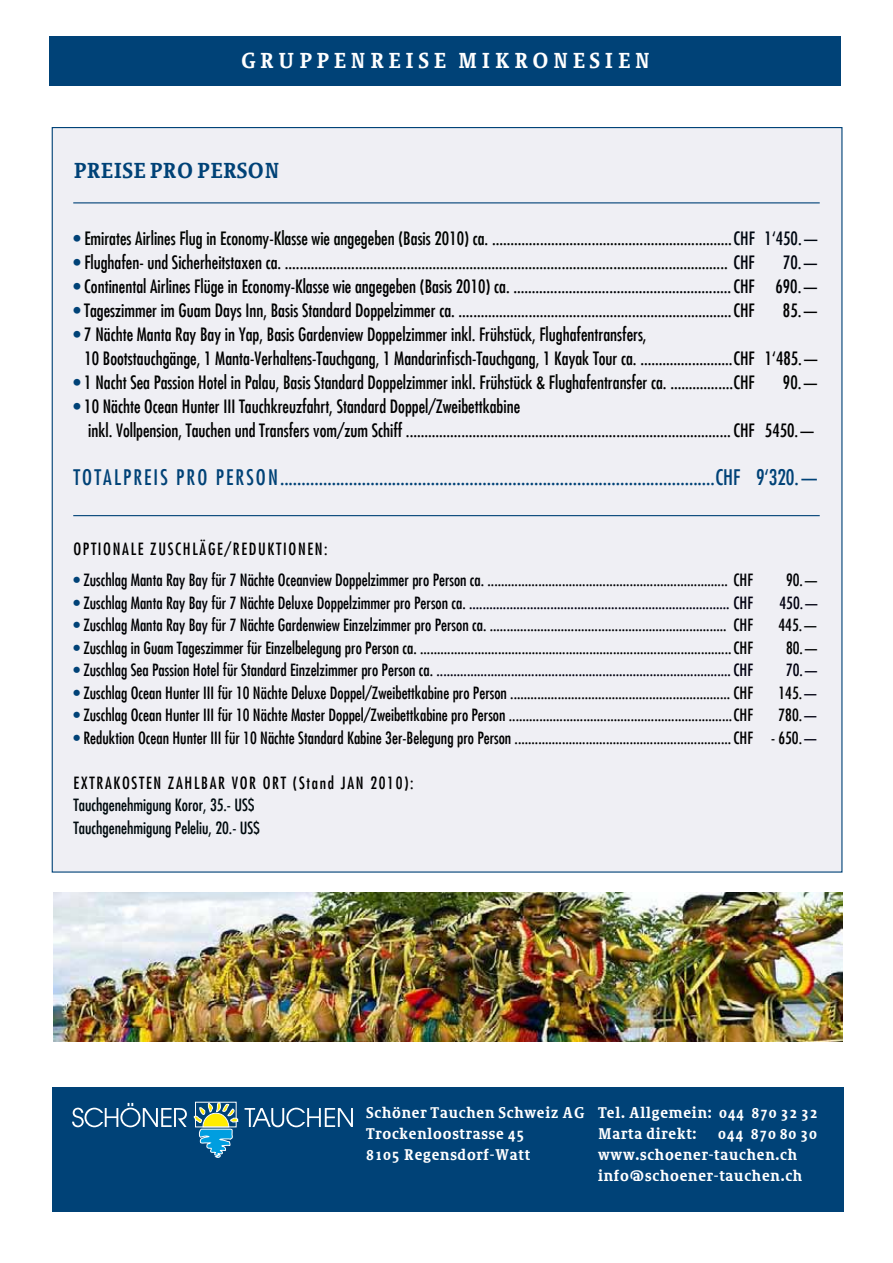
<style>
.page{position:relative;width:893px;height:1263px;background:#fff}
.page>*{position:absolute;margin:0;border:0;box-sizing:border-box;transform-origin:0 0}
.t1{font:condensed 21px "Futura";letter-spacing:.1em;color:#004277}
.t2{font:700 21px "Sheriff";letter-spacing:.2em;color:#fff}
.t3{font:700 21px "Sheriff";color:#004277}
.t4{font:condensed 18px/24px "Futura";color:#000}
.t5{font:condensed 18px "Futura";color:#000500}
.t6{font:condensed 18px "Futura";color:#000300}
.t7{font:condensed 18px "Futura";color:#000200}
.t8{font:condensed 18px "Futura";color:#00030c}
.t9{font:condensed 16.5px "Futura";color:#000}
.t10{font:condensed 16.5px "Futura";color:#000010}
.t11{font:condensed 16.5px "Futura";color:#000104}
.t12{font:condensed 16.5px "Futura";color:#000100}
.t13{font:condensed 16.5px "Futura";letter-spacing:.1em;color:#000}
.t14{font:condensed 16.5px/22.5px "Futura";color:#000a0e}
.t15{font:700 15px/21px "Sheriff";letter-spacing:.05em;color:#fff}
.s1{color:#004277}
.s2{color:#000812}
.s3{color:#000}
.s4{color:#00030c}
.s5{color:#000205}
.s6{color:#000403}
.s7{color:#000104}
.s8{color:#000010}
</style>
<div class="page">
<div style="left:52px;top:127px;width:790px;height:746px;background:#efeff4;border:1px solid #004277"></div>
<hr style="left:73px;top:202px;width:747px;height:1px;background:#004277">
<hr style="left:73px;top:515px;width:747px;height:1px;background:#004277">
<div style="left:52px;top:1087px;width:791px;height:125px;background:#004277"></div>
<svg style="left:194px;top:1102px;width:44px;height:56px"></svg>
<svg style="left:72px;top:1103px;width:115px;height:24px"></svg>
<svg style="left:245px;top:1108px;width:108px;height:19px"></svg>
<div style="left:50px;top:36px;width:791px;height:49px;background:#004277"></div>
<img style="left:53px;top:892px;width:789px;height:150px">
<p class="t2" style="left:241px;top:48px;width:411px">GRUPPENREISE MIKRONESIEN</p>
<p class="t3" style="left:73px;top:158px;width:208px">PREISE PRO PERSON</p>
<p class="t6" style="left:73px;top:227px;width:748px"><span class="s1">•</span> Emirates Airlines Flug in Economy-Klasse wie angegeben (Basis 2010) ca. .................................................................<span class="s2">CHF 1‘450.—</span></p>
<p class="t5" style="left:73px;top:251px;width:683px"><span class="s1">•</span> <span class="s3">Flughafen- und Sicherheitstaxen ca. ..................</span>...................................................................................................... <span class="s4">CHF</span></p>
<p class="t8" style="left:783px;top:251px;width:38px">70.—</p>
<p class="t4" style="left:73px;top:274px;width:747px"><span class="s1">•</span> Continental Airlines Flüge in Economy-Klasse wie angegeben (Basis 2010) ca. .<span class="s5">..........................................................CHF 690.—</span></p>
<p class="t4" style="left:73px;top:298px;width:683px"><span class="s1">•</span> Tageszimmer im Guam Days Inn, Basis Standard Doppelzimmer ca. ..........................................................................CHF</p>
<p class="t4" style="left:783px;top:298px;width:38px">85.—</p>
<p class="t4" style="left:84px;top:322px;width:737px;text-indent:-11px"><span class="s1">•</span> 7 Nächte Manta Ray Bay in Yap, Basis Gardenview Doppelzimmer inkl. Frühstück, Flughafentransfers,<br>10 Bootstauchgänge, 1 Manta-Verhaltens-Tauchgang, 1 Mandarinfisch-Tauchgang, 1 Kayak Tour ca. .........................CHF 1‘485.—</p>
<p class="t7" style="left:73px;top:371px;width:683px"><span class="s1">•</span> 1 Nacht Sea Passion Hotel in Palau, Basis Standard Doppelzimmer inkl. Frühstück &amp; Flughafentransfer ca. .................CHF</p>
<p class="t7" style="left:783px;top:371px;width:38px">90.—</p>
<p class="t4" style="left:88px;top:394px;width:730px;text-indent:-15px"><span class="s1">•</span> 10 Nächte Ocean Hunter III Tauchkreuzfahrt, Standard Doppel/Zweibettkabine<br>inkl. Vollpension, Tauchen und Transfers vom/zum Schiff ........................................................................................CHF 5450.—</p>
<p class="t1" style="left:73px;top:464px;width:748px">TOTALPREIS PRO PERSON.....................................................................................................CHF 9‘320.—</p>
<p class="t13" style="left:73px;top:539px;width:256px">OPTIONALE ZUSCHLÄGE/REDUKTIONEN:</p>
<p class="t11" style="left:73px;top:570px;width:681px"><span class="s1">•</span> Zuschlag Manta Ray Bay für 7 Nächte Oceanview Doppelzimmer pro Person ca. ....................................................................... CHF</p>
<p class="t11" style="left:786px;top:570px;width:35px">90.<span class="s6">—</span></p>
<p class="t10" style="left:73px;top:593px;width:681px"><span class="s1">•</span> <span class="s7">Zuschlag Manta Ray Bay für 7 Nächte Deluxe Doppelzimmer pro Person ca.</span> ............................................................................. CHF</p>
<p class="t10" style="left:779px;top:593px;width:42px">450.—</p>
<p class="t11" style="left:73px;top:615px;width:681px"><span class="s1">•</span> Zuschlag Manta Ray Bay für 7 Nächte Gardenwiew Einzelzimmer pro Person ca. ...................................................................... CHF</p>
<p class="t11" style="left:778px;top:615px;width:42px">445.<span class="s6">—</span></p>
<p class="t12" style="left:73px;top:638px;width:681px"><span class="s1">•</span> Zuschlag in Guam Tageszimmer für Einzelbelegung pro Person ca. ............................................................................................CHF</p>
<p class="t12" style="left:786px;top:638px;width:35px">80.—</p>
<p class="t10" style="left:73px;top:660px;width:681px"><span class="s1">•</span> <span class="s7">Zuschlag Sea Passion Hotel für Standard Einzelzimmer pro Person ca.</span> ....................................................................................... CHF</p>
<p class="t10" style="left:786px;top:660px;width:35px">70.—</p>
<p class="t9" style="left:73px;top:683px;width:681px"><span class="s1">•</span> Zuschlag Ocean Hunter III für 10 Nächte Deluxe Doppel/Zweibettkabine pro Person ................................................................. CHF</p>
<p class="t9" style="left:778px;top:683px;width:42px">145.<span class="s8">—</span></p>
<p class="t9" style="left:73px;top:705px;width:681px"><span class="s1">•</span> Zuschlag Ocean Hunter III für 10 Nächte Master Doppel/Zweibettkabine pro Person ..................................................................CHF</p>
<p class="t9" style="left:778px;top:705px;width:42px">780.<span class="s8">—</span></p>
<p class="t9" style="left:73px;top:728px;width:747px"><span class="s1">•</span> Reduktion Ocean Hunter III für 10 Nächte Standard Kabine 3er-Belegung pro Person ................................................................CHF - 650.<span class="s8">—</span></p>
<p class="t13" style="left:73px;top:773px;width:342px">EXTRAKOSTEN ZAHLBAR VOR ORT (Stand JAN 2010):</p>
<p class="t14" style="left:73px;top:794px;width:188px">Tauchgenehmigung Koror, 35.- US$<br>Tauchgenehmigung Peleliu, 20.- US$</p>
<p class="t15" style="left:366px;top:1101px;width:220px">Schöner Tauchen Schweiz AG<br>Trockenloostrasse 45<br>8105 Regensdorf-Watt</p>
<p class="t15" style="left:598px;top:1101px;width:221px">Tel. Allgemein: 044 870 32 32<br>Marta direkt:</p>
<p class="t15" style="left:598px;top:1122px;width:220px;text-indent:120px">044 870 80 30 www.schoener-tauchen.ch info@schoener-tauchen.ch</p>
</div>
